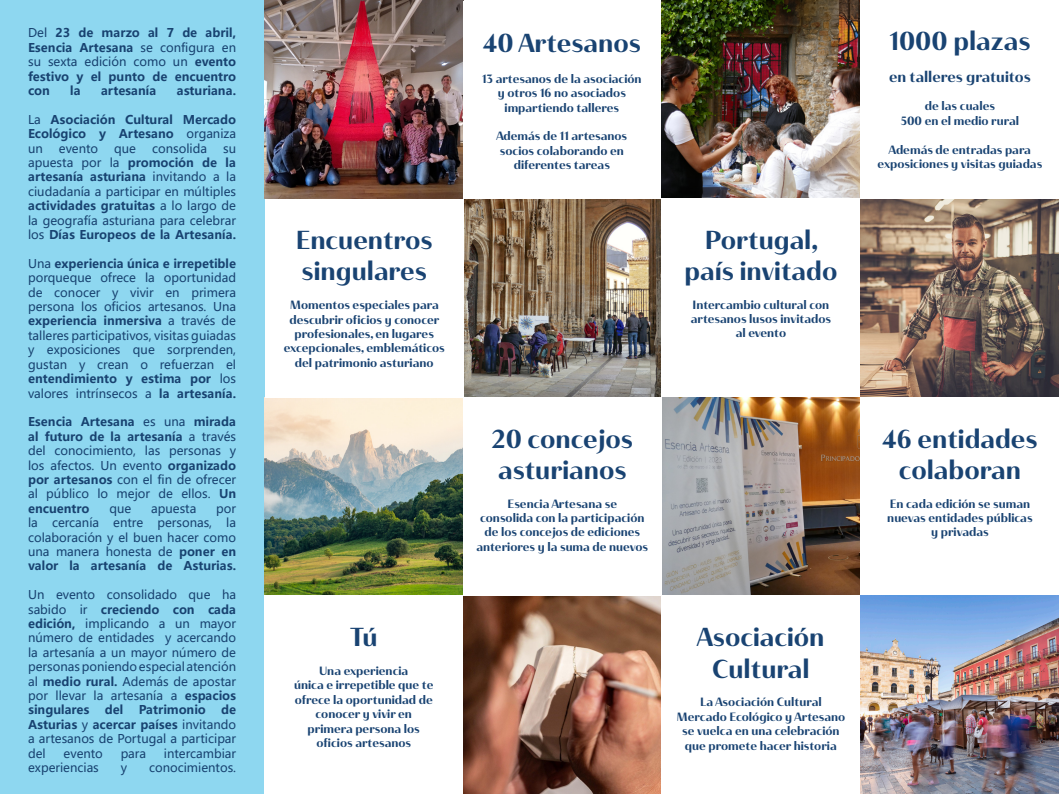
<style>
.page{position:relative;width:1059px;height:794px;background:#fff}
.page>*{position:absolute;margin:0;border:0;box-sizing:border-box;transform-origin:0 0}
.t1{font:26px "Haboro Contrast Nor Bol";color:#194372}
.t2{font:15px "Haboro Contrast Nor Bol";color:#194372}
.t3{font:12px/14.4px "Microsoft Ya Hei";color:#184270;text-align:justify}
.t4{font:12px "Haboro Contrast Nor Bol";color:#194372}
.t5{font:700 12px/14.4px "Microsoft Ya Hei";color:#184270;text-align:justify}
.s1{font-weight:400}
.s2{font-weight:700}
</style>
<div class="page">
<div style="left:0;top:0;width:264px;height:793px;background:#8ed7f0"></div>
<img style="left:264px;top:0;width:199px;height:199px">
<img style="left:464px;top:199px;width:197px;height:198px">
<img style="left:264px;top:397px;width:199px;height:198px">
<img style="left:463px;top:596px;width:198px;height:198px">
<img style="left:661px;top:0;width:199px;height:198px">
<img style="left:860px;top:199px;width:198px;height:198px">
<img style="left:662px;top:397px;width:198px;height:198px">
<img style="left:860px;top:596px;width:198px;height:198px">
<p class="t5" style="left:28px;top:25px;width:209px"><span class="s1">Del</span> 23 de marzo al 7 de abril, Esencia Artesana <span class="s1">se configura en su sexta edición como un</span> evento festivo y el punto de encuentro con</p>
<p class="t5" style="left:70px;top:83px;width:12px">la</p>
<p class="t5" style="left:101px;top:83px;width:57px">artesanía</p>
<p class="t5" style="left:177px;top:83px;width:61px">asturiana.</p>
<p class="t5" style="left:28px;top:112px;width:209px"><span class="s1">La</span> Asociación Cultural Mercado Ecológico y Artesano <span class="s1">organiza un</span></p>
<p class="t3" style="left:59px;top:141px;width:41px">evento</p>
<p class="t3" style="left:114px;top:141px;width:23px">que</p>
<p class="t3" style="left:152px;top:141px;width:56px">consolida</p>
<p class="t3" style="left:28px;top:141px;width:209px;text-indent:195px">su apuesta por la <span class="s2">promoción de la artesanía asturiana</span> invitando a la ciudadanía a participar en múltiples <span class="s2">actividades gratuitas</span> a lo largo de la geografía asturiana para celebrar los <span class="s2">Días Europeos de la Artesanía.</span></p>
<p class="t3" style="left:28px;top:256px;width:209px">Una <span class="s2">experiencia única e irrepetible </span>porqueque ofrece la oportunidad de conocer y vivir en primera persona los oficios artesanos. Una <span class="s2">experiencia inmersiva</span> a través de talleres participativos, visitas guiadas y exposiciones que sorprenden, gustan y crean o refuerzan el <span class="s2">entendimiento y estima por</span> los valores intrínsecos a <span class="s2">la artesanía.</span></p>
<p class="t3" style="left:28px;top:414px;width:209px"><span class="s2">Esencia Artesana</span> es una <span class="s2">mirada al futuro de la artesanía</span> a través del conocimiento, las personas y los afectos. Un evento <span class="s2">organizado por artesanos</span> con el fin de ofrecer al público lo mejor de ellos. <span class="s2">Un encuentro</span></p>
<p class="t3" style="left:109px;top:501px;width:23px">que</p>
<p class="t3" style="left:151px;top:501px;width:47px">apuesta</p>
<p class="t3" style="left:28px;top:501px;width:209px;text-indent:188px">por la cercanía entre personas, la colaboración y el buen hacer como una manera honesta de <span class="s2">poner en valor la artesanía de Asturias.</span></p>
<p class="t3" style="left:28px;top:587px;width:209px">Un evento consolidado que ha sabido ir <span class="s2">creciendo con cada edición,</span> implicando a un mayor número de entidades y acercando la artesanía a un mayor número de personas poniendo especial atención al <span class="s2">medio rural.</span> Además de apostar por llevar la artesanía a <span class="s2">espacios singulares</span></p>
<p class="t3" style="left:28px;top:702px;width:209px;text-indent:193px"><span class="s2">de Asturias</span> y <span class="s2">acercar países</span> invitando a artesanos de Portugal a participar del</p>
<p class="t5" style="left:105px;top:702px;width:20px">del</p>
<p class="t5" style="left:139px;top:702px;width:69px">Patrimonio</p>
<p class="t3" style="left:64px;top:745px;width:41px">evento</p>
<p class="t3" style="left:121px;top:745px;width:27px">para</p>
<p class="t3" style="left:164px;top:745px;width:74px">intercambiar</p>
<p class="t3" style="left:28px;top:760px;width:72px">experiencias</p>
<p class="t3" style="left:121px;top:760px;width:8px">y</p>
<p class="t3" style="left:149px;top:760px;width:88px">conocimientos.</p>
<p class="t1" style="left:296px;top:224px;width:138px">Encuentros</p>
<p class="t1" style="left:301px;top:255px;width:127px">singulares</p>
<p class="t4" style="left:290px;top:297px;width:150px">Momentos especiales para</p>
<p class="t4" style="left:289px;top:312px;width:151px">descubrir oficios y conocer</p>
<p class="t4" style="left:294px;top:326px;width:141px">profesionales, en lugares</p>
<p class="t4" style="left:284px;top:341px;width:162px">excepcionales, emblemáticos</p>
<p class="t4" style="left:295px;top:355px;width:140px">del patrimonio asturiano</p>
<p class="t1" style="left:350px;top:621px;width:29px">Tú</p>
<p class="t4" style="left:319px;top:663px;width:91px">Una experiencia</p>
<p class="t4" style="left:294px;top:677px;width:141px">única e irrepetible que te</p>
<p class="t4" style="left:294px;top:692px;width:140px">ofrece la oportunidad de</p>
<p class="t4" style="left:315px;top:706px;width:98px">conocer y vivir en</p>
<p class="t4" style="left:307px;top:721px;width:114px">primera persona los</p>
<p class="t4" style="left:316px;top:735px;width:96px">oficios artesanos</p>
<p class="t1" style="left:483px;top:26px;width:159px">40 Artesanos</p>
<p class="t4" style="left:482px;top:71px;width:161px">13 artesanos de la asociación</p>
<p class="t4" style="left:497px;top:86px;width:130px">y otros 16 no asociados</p>
<p class="t4" style="left:504px;top:100px;width:116px">impartiendo talleres</p>
<p class="t4" style="left:496px;top:129px;width:132px">Además de 11 artesanos</p>
<p class="t4" style="left:500px;top:143px;width:126px">socios colaborando en</p>
<p class="t4" style="left:513px;top:158px;width:98px">diferentes tareas</p>
<p class="t1" style="left:704px;top:223px;width:115px">Portugal,</p>
<p class="t1" style="left:684px;top:255px;width:154px">país invitado</p>
<p class="t4" style="left:692px;top:297px;width:138px">Intercambio cultural con</p>
<p class="t4" style="left:690px;top:311px;width:142px">artesanos lusos invitados</p>
<p class="t4" style="left:735px;top:326px;width:52px">al evento</p>
<p class="t1" style="left:491px;top:422px;width:143px">20 concejos</p>
<p class="t1" style="left:498px;top:454px;width:130px">asturianos</p>
<p class="t4" style="left:507px;top:496px;width:111px">Esencia Artesana se</p>
<p class="t4" style="left:480px;top:510px;width:166px">consolida con la participación</p>
<p class="t4" style="left:484px;top:525px;width:157px">de los concejos de ediciones</p>
<p class="t4" style="left:476px;top:539px;width:173px">anteriores y la suma de nuevos</p>
<p class="t1" style="left:697px;top:621px;width:129px">Asociación</p>
<p class="t1" style="left:712px;top:652px;width:99px">Cultural</p>
<p class="t4" style="left:700px;top:695px;width:123px">La Asociación Cultural</p>
<p class="t4" style="left:676px;top:709px;width:170px">Mercado Ecológico y Artesano</p>
<p class="t4" style="left:682px;top:723px;width:159px">se vuelca en una celebración</p>
<p class="t4" style="left:685px;top:738px;width:153px">que promete hacer historia</p>
<p class="t1" style="left:889px;top:25px;width:143px">1000 plazas</p>
<p class="t2" style="left:889px;top:67px;width:143px">en talleres gratuitos</p>
<p class="t4" style="left:924px;top:99px;width:72px">de las cuales</p>
<p class="t4" style="left:900px;top:113px;width:120px">500 en el medio rural</p>
<p class="t4" style="left:888px;top:142px;width:143px">Además de entradas para</p>
<p class="t4" style="left:877px;top:156px;width:166px">exposiciones y visitas guiadas</p>
<p class="t1" style="left:882px;top:422px;width:157px">46 entidades</p>
<p class="t1" style="left:898px;top:454px;width:123px">colaboran</p>
<p class="t4" style="left:889px;top:496px;width:142px">En cada edición se suman</p>
<p class="t4" style="left:887px;top:510px;width:147px">nuevas entidades públicas</p>
<p class="t4" style="left:931px;top:525px;width:59px">y privadas</p>
</div>
